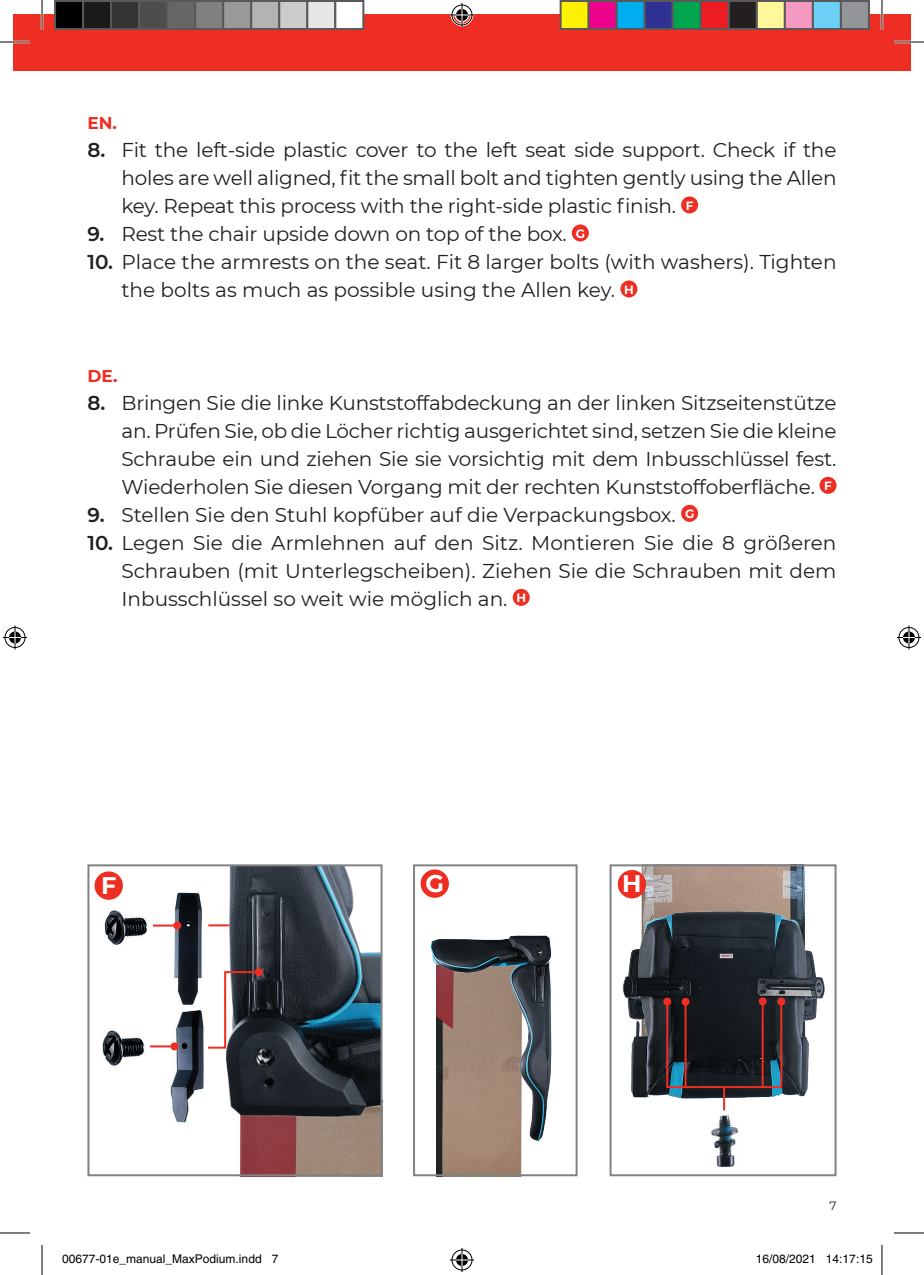
<style>
.page{position:relative;width:924px;height:1275px;background:#fff}
.page>*{position:absolute;margin:0;border:0;box-sizing:border-box;transform-origin:0 0}
.t1{font:700 24px "Montserrat";color:#fff}
.t2{font:20px/28px "Montserrat";letter-spacing:-.005em;color:#231f20;text-align:justify}
.t3{font:700 17px "Montserrat";color:#ee2e22}
.t4{font:12px "Helvetica";color:#000}
.t5{font:12px "Montserrat";color:#231f20}
.s1{font-weight:600}
</style>
<div class="page">
<div style="left:14px;top:14px;width:895px;height:56px;background:#ee2e22"></div>
<img style="left:240px;top:1136px;width:139px;height:37px">
<img style="left:636px;top:867px;width:169px;height:42px">
<img style="left:436px;top:1147px;width:86px;height:26px">
<div style="left:413px;top:864px;width:164px;height:312px;border:2px solid #808285"></div>
<div style="left:680px;top:196px;width:17px;height:17px;background:#ee2e22;border-radius:50%"></div>
<div style="left:571px;top:224px;width:17px;height:17px;background:#ee2e22;border-radius:50%"></div>
<div style="left:620px;top:280px;width:17px;height:17px;background:#ee2e22;border-radius:50%"></div>
<div style="left:819px;top:477px;width:17px;height:17px;background:#ee2e22;border-radius:50%"></div>
<div style="left:680px;top:505px;width:17px;height:17px;background:#ee2e22;border-radius:50%"></div>
<div style="left:512px;top:589px;width:17px;height:17px;background:#ee2e22;border-radius:50%"></div>
<img style="left:208px;top:867px;width:171px;height:269px">
<div style="left:87px;top:864px;width:295px;height:312px;border:2px solid #808285"></div>
<img style="left:174px;top:892px;width:28px;height:113px">
<img style="left:171px;top:1010px;width:33px;height:113px">
<img style="left:102px;top:1030px;width:43px;height:36px">
<img style="left:104px;top:910px;width:44px;height:35px">
<div style="left:420px;top:869px;width:28px;height:28px;background:#ee2e22;border-radius:50%"></div>
<div style="left:94px;top:871px;width:29px;height:28px;background:#ee2e22;border-radius:50%"></div>
<img style="left:430px;top:935px;width:122px;height:212px">
<svg style="left:208px;top:970px;width:53px;height:79px"></svg>
<div style="left:255px;top:968px;width:8px;height:8px;background:#ee2e22;border-radius:50%"></div>
<hr style="left:153px;top:924px;width:24px;height:2px;background:#ee2e22">
<div style="left:173px;top:921px;width:8px;height:8px;background:#ee2e22;border-radius:50%"></div>
<hr style="left:150px;top:1045px;width:24px;height:2px;background:#ee2e22">
<div style="left:170px;top:1042px;width:8px;height:8px;background:#ee2e22;border-radius:50%"></div>
<div style="left:609px;top:864px;width:227px;height:312px;border:2px solid #808285"></div>
<div style="left:617px;top:870px;width:28px;height:28px;background:#ee2e22;border-radius:50%"></div>
<img style="left:622px;top:909px;width:203px;height:193px">
<img style="left:711px;top:1115px;width:27px;height:52px">
<div style="left:666px;top:1000px;width:115px;height:88px;border:2px solid #ee2e22"></div>
<svg style="left:776px;top:997px;width:8px;height:8px"></svg>
<div style="left:663px;top:997px;width:8px;height:8px;background:#ee2e22;border-radius:50%"></div>
<hr style="left:684px;top:1001px;width:2px;height:86px;background:#ee2e22">
<div style="left:681px;top:997px;width:8px;height:8px;background:#ee2e22;border-radius:50%"></div>
<hr style="left:722px;top:1087px;width:2px;height:23px;background:#ee2e22">
<hr style="left:761px;top:1001px;width:2px;height:85px;background:#ee2e22">
<div style="left:758px;top:997px;width:8px;height:8px;background:#ee2e22;border-radius:50%"></div>
<hr style="left:0;top:41px;width:30px;height:2px;background:#fff">
<hr style="left:893px;top:41px;width:30px;height:2px;background:#fff">
<hr style="left:41px;top:0;width:2px;height:30px;background:#fff">
<hr style="left:880px;top:0;width:2px;height:30px;background:#fff">
<hr style="left:0;top:42px;width:30px;height:1px;background:#000">
<hr style="left:893px;top:42px;width:30px;height:1px;background:#000">
<hr style="left:0;top:1232px;width:30px;height:1px;background:#000">
<hr style="left:893px;top:1232px;width:30px;height:1px;background:#000">
<hr style="left:42px;top:0;width:1px;height:30px;background:#000">
<hr style="left:42px;top:1245px;width:1px;height:30px;background:#000">
<hr style="left:881px;top:0;width:1px;height:30px;background:#000">
<hr style="left:881px;top:1245px;width:1px;height:30px;background:#000">
<svg style="left:450px;top:3px;width:24px;height:24px"></svg>
<svg style="left:450px;top:1248px;width:24px;height:24px"></svg>
<svg style="left:3px;top:625px;width:24px;height:24px"></svg>
<svg style="left:897px;top:625px;width:23px;height:24px"></svg>
<div style="left:55px;top:1px;width:28px;height:28px;background:#000"></div>
<div style="left:54px;top:0;width:30px;height:30px;border:2px solid #595959"></div>
<div style="left:83px;top:1px;width:28px;height:28px;background:#1a1a1a"></div>
<div style="left:82px;top:0;width:30px;height:30px;border:2px solid #595959"></div>
<div style="left:111px;top:1px;width:28px;height:28px;background:#333"></div>
<div style="left:110px;top:0;width:30px;height:30px;border:2px solid #595959"></div>
<div style="left:139px;top:1px;width:28px;height:28px;background:#4d4d4d"></div>
<div style="left:138px;top:0;width:30px;height:30px;border:2px solid #595959"></div>
<div style="left:167px;top:1px;width:28px;height:28px;background:#666"></div>
<div style="left:166px;top:0;width:30px;height:30px;border:2px solid #595959"></div>
<div style="left:195px;top:1px;width:28px;height:28px;background:#808080"></div>
<div style="left:194px;top:0;width:30px;height:30px;border:2px solid #595959"></div>
<div style="left:223px;top:1px;width:28px;height:28px;background:#999"></div>
<div style="left:222px;top:0;width:30px;height:30px;border:2px solid #595959"></div>
<div style="left:251px;top:1px;width:28px;height:28px;background:#b3b3b3"></div>
<div style="left:250px;top:0;width:30px;height:30px;border:2px solid #595959"></div>
<div style="left:279px;top:1px;width:28px;height:28px;background:#ccc"></div>
<div style="left:278px;top:0;width:30px;height:30px;border:2px solid #595959"></div>
<div style="left:307px;top:1px;width:28px;height:28px;background:#e6e6e6"></div>
<div style="left:306px;top:0;width:30px;height:30px;border:2px solid #595959"></div>
<div style="left:335px;top:1px;width:28px;height:28px;background:#fff"></div>
<div style="left:334px;top:0;width:30px;height:30px;border:2px solid #595959"></div>
<div style="left:560px;top:1px;width:28px;height:28px;background:#fff101"></div>
<div style="left:559px;top:0;width:30px;height:30px;border:2px solid #595959"></div>
<div style="left:588px;top:1px;width:28px;height:28px;background:#ed028c"></div>
<div style="left:587px;top:0;width:30px;height:30px;border:2px solid #595959"></div>
<div style="left:616px;top:1px;width:28px;height:28px;background:#00aeef"></div>
<div style="left:615px;top:0;width:30px;height:30px;border:2px solid #595959"></div>
<div style="left:644px;top:1px;width:28px;height:28px;background:#2e3092"></div>
<div style="left:643px;top:0;width:30px;height:30px;border:2px solid #595959"></div>
<div style="left:672px;top:1px;width:28px;height:28px;background:#00a54f"></div>
<div style="left:671px;top:0;width:30px;height:30px;border:2px solid #595959"></div>
<div style="left:700px;top:1px;width:28px;height:28px;background:#ee1d23"></div>
<div style="left:699px;top:0;width:30px;height:30px;border:2px solid #595959"></div>
<div style="left:728px;top:1px;width:28px;height:28px;background:#231f20"></div>
<div style="left:727px;top:0;width:30px;height:30px;border:2px solid #595959"></div>
<div style="left:756px;top:1px;width:28px;height:28px;background:#fff79a"></div>
<div style="left:755px;top:0;width:30px;height:30px;border:2px solid #595959"></div>
<div style="left:784px;top:1px;width:28px;height:28px;background:#f499c2"></div>
<div style="left:783px;top:0;width:30px;height:30px;border:2px solid #595959"></div>
<div style="left:812px;top:1px;width:28px;height:28px;background:#6bcff6"></div>
<div style="left:811px;top:0;width:30px;height:30px;border:2px solid #595959"></div>
<div style="left:840px;top:1px;width:28px;height:28px;background:#939598"></div>
<div style="left:839px;top:0;width:30px;height:30px;border:2px solid #595959"></div>
<div style="left:62px;top:1254px;width:7px;height:9px;border:1px solid #fff;border-radius:50%"></div>
<svg style="left:63px;top:1254px;width:6px;height:9px"></svg>
<p class="t3" style="left:87px;top:111px;width:31px">EN.</p>
<p class="t2" style="left:121px;top:136px;width:716px;text-indent:-34px"><span class="s1">8.</span> Fit the left-side plastic cover to the left seat side support. Check if the holes are well aligned, fit the small bolt and tighten gently using the Allen key. Repeat this process with the right-side plastic finish. <sup>F</sup></p>
<p class="t2" style="left:87px;top:220px;width:498px"><span class="s1">9.</span> Rest the chair upside down on top of the box. <sup>G</sup></p>
<p class="t2" style="left:121px;top:248px;width:716px;text-indent:-34px"><span class="s1">10.</span> Place the armrests on the seat. Fit 8 larger bolts (with washers). Tighten the bolts as much as possible using the Allen key. <sup>H</sup></p>
<p class="t3" style="left:87px;top:363px;width:32px">DE.</p>
<p class="t2" style="left:121px;top:388px;width:716px;text-indent:-34px"><span class="s1">8.</span> Bringen Sie die linke Kunststoffabdeckung an der linken Sitzseitenstütze an. Prüfen Sie, ob die Löcher richtig ausgerichtet sind, setzen Sie die kleine Schraube ein und ziehen Sie sie vorsichtig mit dem Inbusschlüssel fest.<br>Wiederholen Sie diesen Vorgang mit der rechten Kunststoffoberfläche. <sup>F</sup></p>
<p class="t2" style="left:87px;top:500px;width:608px"><span class="s1">9.</span> Stellen Sie den Stuhl kopfüber auf die Verpackungsbox. <sup>G</sup></p>
<p class="t2" style="left:121px;top:528px;width:716px;text-indent:-34px"><span class="s1">10.</span> Legen Sie die Armlehnen auf den Sitz. Montieren Sie die 8 größeren Schrauben (mit Unterlegscheiben). Ziehen Sie die Schrauben mit dem Inbusschlüssel so weit wie möglich an. <sup>H</sup></p>
<p class="t1" style="left:101px;top:868px;width:17px">F</p>
<p class="t1" style="left:425px;top:866px;width:20px">G</p>
<p class="t1" style="left:622px;top:866px;width:21px">H</p>
<p class="t5" style="left:829px;top:1197px;width:9px">7</p>
<p class="t4" style="left:62px;top:1251px;width:218px">00677-01e_manual_MaxPodium.indd 7</p>
<p class="t4" style="left:755px;top:1251px;width:118px">16/08/2021 14:17:15</p>
</div>
